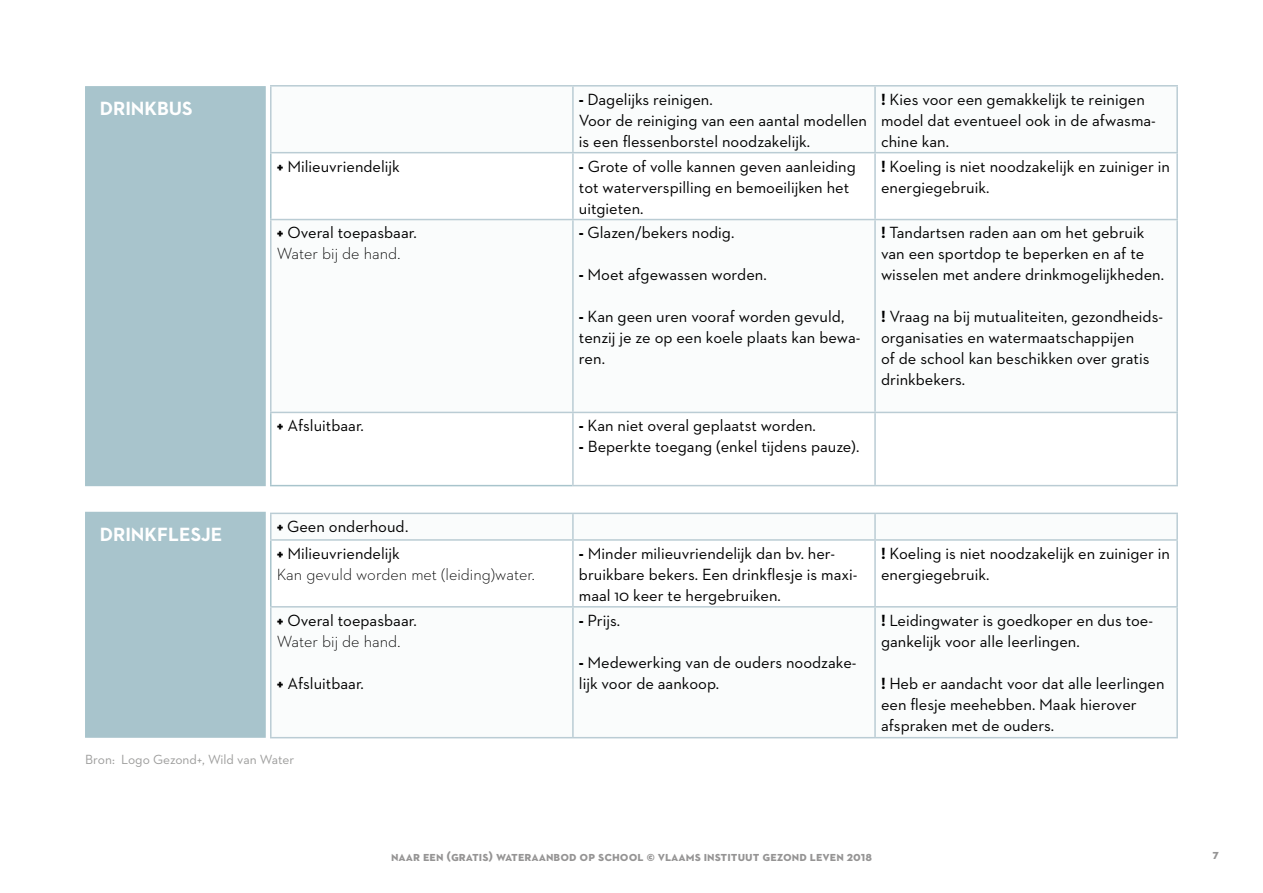
<style>
.page{position:relative;width:1263px;height:893px;background:#fff}
.page>*{position:absolute;margin:0;border:0;box-sizing:border-box;transform-origin:0 0}
.t1{font:700 19.5px "Neutraface 2 Text";color:#fff}
.t2{font:16.5px/21px "Neutraface 2 Text";color:#000}
.t3{font:300 16.5px "Neutraface 2 Text";color:#000}
.t4{font:700 13.5px "Neutraface 2 Text";color:#959494}
.t5{font:13.5px "Neutraface 2 Text";color:#9d9d9c}
.s1{font-weight:700}
.s2{font-weight:300}
</style>
<div class="page">
<div style="left:85px;top:86px;width:181px;height:400px;background:#a8c4cc;border:2px solid #a8c4cc"></div>
<svg style="left:272px;top:151px;width:904px;height:261px"></svg>
<hr style="left:270px;top:153px;width:2px;height:66px;background:#a8c4cc">
<hr style="left:270px;top:413px;width:2px;height:72px;background:#a8c4cc">
<hr style="left:270px;top:485px;width:302px;height:1px;background:#a8c4cc">
<hr style="left:572px;top:153px;width:2px;height:66px;background:#baccd4">
<hr style="left:572px;top:413px;width:2px;height:72px;background:#baccd4">
<hr style="left:572px;top:485px;width:303px;height:1px;background:#baccd4">
<hr style="left:874px;top:153px;width:2px;height:66px;background:#baccd4">
<hr style="left:1176px;top:153px;width:2px;height:66px;background:#baccd4">
<hr style="left:874px;top:413px;width:2px;height:72px;background:#baccd4">
<hr style="left:1176px;top:413px;width:2px;height:72px;background:#baccd4">
<hr style="left:875px;top:485px;width:303px;height:1px;background:#baccd4">
<hr style="left:270px;top:85px;width:303px;height:2px;background:#baccd4">
<hr style="left:270px;top:87px;width:2px;height:65px;background:#baccd4">
<hr style="left:270px;top:152px;width:303px;height:1px;background:#baccd4">
<hr style="left:573px;top:85px;width:302px;height:2px;background:#baccd4">
<hr style="left:572px;top:87px;width:2px;height:65px;background:#baccd4">
<hr style="left:573px;top:152px;width:302px;height:1px;background:#baccd4">
<hr style="left:875px;top:85px;width:303px;height:2px;background:#baccd4">
<hr style="left:874px;top:87px;width:2px;height:65px;background:#baccd4">
<hr style="left:1176px;top:87px;width:2px;height:65px;background:#baccd4">
<hr style="left:875px;top:152px;width:303px;height:1px;background:#baccd4">
<hr style="left:270px;top:219px;width:303px;height:1px;background:#baccd4">
<hr style="left:270px;top:220px;width:2px;height:192px;background:#baccd4">
<hr style="left:270px;top:412px;width:303px;height:1px;background:#baccd4">
<hr style="left:573px;top:219px;width:302px;height:1px;background:#baccd4">
<hr style="left:572px;top:220px;width:2px;height:192px;background:#baccd4">
<hr style="left:573px;top:412px;width:302px;height:1px;background:#baccd4">
<hr style="left:875px;top:219px;width:303px;height:1px;background:#baccd4">
<hr style="left:874px;top:220px;width:2px;height:192px;background:#baccd4">
<hr style="left:1176px;top:220px;width:2px;height:192px;background:#baccd4">
<hr style="left:875px;top:412px;width:303px;height:1px;background:#baccd4">
<div style="left:85px;top:512px;width:181px;height:226px;background:#a8c4cc;border:2px solid #a8c4cc"></div>
<svg style="left:272px;top:514px;width:904px;height:1px"></svg>
<hr style="left:270px;top:541px;width:2px;height:65px;background:#a8c4cc">
<hr style="left:572px;top:541px;width:2px;height:65px;background:#baccd4">
<hr style="left:874px;top:541px;width:2px;height:65px;background:#baccd4">
<hr style="left:1176px;top:541px;width:2px;height:65px;background:#baccd4">
<hr style="left:270px;top:513px;width:303px;height:1px;background:#baccd4">
<hr style="left:270px;top:514px;width:2px;height:25px;background:#baccd4">
<hr style="left:270px;top:539px;width:303px;height:2px;background:#baccd4">
<hr style="left:573px;top:513px;width:302px;height:1px;background:#baccd4">
<hr style="left:572px;top:514px;width:2px;height:25px;background:#baccd4">
<hr style="left:573px;top:539px;width:302px;height:2px;background:#baccd4">
<hr style="left:875px;top:513px;width:303px;height:1px;background:#baccd4">
<hr style="left:874px;top:514px;width:2px;height:25px;background:#baccd4">
<hr style="left:1176px;top:514px;width:2px;height:25px;background:#baccd4">
<hr style="left:875px;top:539px;width:303px;height:2px;background:#baccd4">
<hr style="left:270px;top:606px;width:303px;height:2px;background:#baccd4">
<hr style="left:270px;top:608px;width:2px;height:129px;background:#baccd4">
<hr style="left:270px;top:737px;width:303px;height:1px;background:#baccd4">
<hr style="left:573px;top:606px;width:302px;height:2px;background:#baccd4">
<hr style="left:572px;top:608px;width:2px;height:129px;background:#baccd4">
<hr style="left:573px;top:737px;width:302px;height:1px;background:#baccd4">
<hr style="left:875px;top:606px;width:303px;height:2px;background:#baccd4">
<hr style="left:874px;top:608px;width:2px;height:129px;background:#baccd4">
<hr style="left:1176px;top:608px;width:2px;height:129px;background:#baccd4">
<hr style="left:875px;top:737px;width:303px;height:1px;background:#baccd4">
<p class="t1" style="left:100px;top:96px;width:94px">DRINKBUS</p>
<p class="t1" style="left:100px;top:522px;width:124px">DRINKFLESJE</p>
<p class="t2" style="left:579px;top:88px;width:290px"><span class="s1">-</span> Dagelijks reinigen.<br>Voor de reiniging van een aantal modellen is een flessenborstel noodzakelijk.</p>
<p class="t2" style="left:881px;top:88px;width:276px"><span class="s1">!</span> Kies voor een gemakkelijk te reinigen model dat eventueel ook in de afwasma&shy;chine kan.</p>
<p class="t2" style="left:277px;top:155px;width:125px"><span class="s1">+</span> Milieuvriendelijk</p>
<p class="t2" style="left:579px;top:155px;width:278px"><span class="s1">-</span> Grote of volle kannen geven aanleiding tot waterverspilling en bemoeilijken het uitgieten.</p>
<p class="t2" style="left:881px;top:155px;width:290px"><span class="s1">!</span> Koeling is niet noodzakelijk en zuiniger in energiegebruik.</p>
<p class="t2" style="left:277px;top:222px;width:141px"><span class="s1">+</span> Overal toepasbaar.<br><span class="s2">Water bij de hand.</span></p>
<p class="t2" style="left:579px;top:222px;width:157px"><span class="s1">-</span> Glazen/bekers nodig.</p>
<p class="t2" style="left:579px;top:264px;width:189px"><span class="s1">-</span> Moet afgewassen worden.</p>
<p class="t2" style="left:579px;top:306px;width:283px"><span class="s1">-</span> Kan geen uren vooraf worden gevuld, tenzij je ze op een koele plaats kan bewa&shy;ren.</p>
<p class="t2" style="left:881px;top:222px;width:285px"><span class="s1">!</span> Tandartsen raden aan om het gebruik van een sportdop te beperken en af te wisselen met andere drinkmogelijkheden.</p>
<p class="t2" style="left:881px;top:306px;width:284px"><span class="s1">!</span> Vraag na bij mutualiteiten, gezondheids&shy;organisaties en watermaatschappijen<br>of de school kan beschikken over gratis drinkbekers.</p>
<p class="t2" style="left:277px;top:415px;width:89px"><span class="s1">+</span> Afsluitbaar.</p>
<p class="t2" style="left:579px;top:415px;width:239px"><span class="s1">-</span> Kan niet overal geplaatst worden.</p>
<p class="t2" style="left:579px;top:436px;width:282px"><span class="s1">-</span> Beperkte toegang (enkel tijdens pauze).</p>
<p class="t2" style="left:277px;top:513px;width:133px;line-height:26.5px"><span class="s1">+</span> Geen onderhoud. <span class="s1">+</span> Milieuvriendelijk</p>
<p class="t3" style="left:277px;top:564px;width:259px">Kan gevuld worden met (leiding)water.</p>
<p class="t2" style="left:277px;top:609px;width:141px"><span class="s1">+</span> Overal toepasbaar.<br><span class="s2">Water bij de hand.</span></p>
<p class="t2" style="left:277px;top:672px;width:89px"><span class="s1">+</span> Afsluitbaar.</p>
<p class="t2" style="left:579px;top:542px;width:280px"><span class="s1">-</span> Minder milieuvriendelijk dan bv. her&shy;bruikbare bekers. Een drinkflesje is maxi&shy;maal 10 keer te hergebruiken.</p>
<p class="t2" style="left:881px;top:542px;width:290px"><span class="s1">!</span> Koeling is niet noodzakelijk en zuiniger in energiegebruik.</p>
<p class="t2" style="left:579px;top:609px;width:43px"><span class="s1">-</span> Prijs.</p>
<p class="t2" style="left:579px;top:651px;width:279px"><span class="s1">-</span> Medewerking van de ouders noodzake&shy;lijk voor de aankoop.</p>
<p class="t2" style="left:881px;top:609px;width:274px"><span class="s1">!</span> Leidingwater is goedkoper en dus toe&shy;gankelijk voor alle leerlingen.</p>
<p class="t2" style="left:881px;top:672px;width:285px"><span class="s1">!</span> Heb er aandacht voor dat alle leerlingen een flesje meehebben. Maak hierover afspraken met de ouders.</p>
<p class="t5" style="left:85px;top:751px;width:211px">Bron: Logo Gezond+, Wild van Water</p>
<p class="t4" style="left:391px;top:848px;width:482px">naar een (gratis) wateraanbod op school © vlaams instituut gezond leven 2018</p>
<p class="t4" style="left:1212px;top:846px;width:8px">7</p>
</div>
